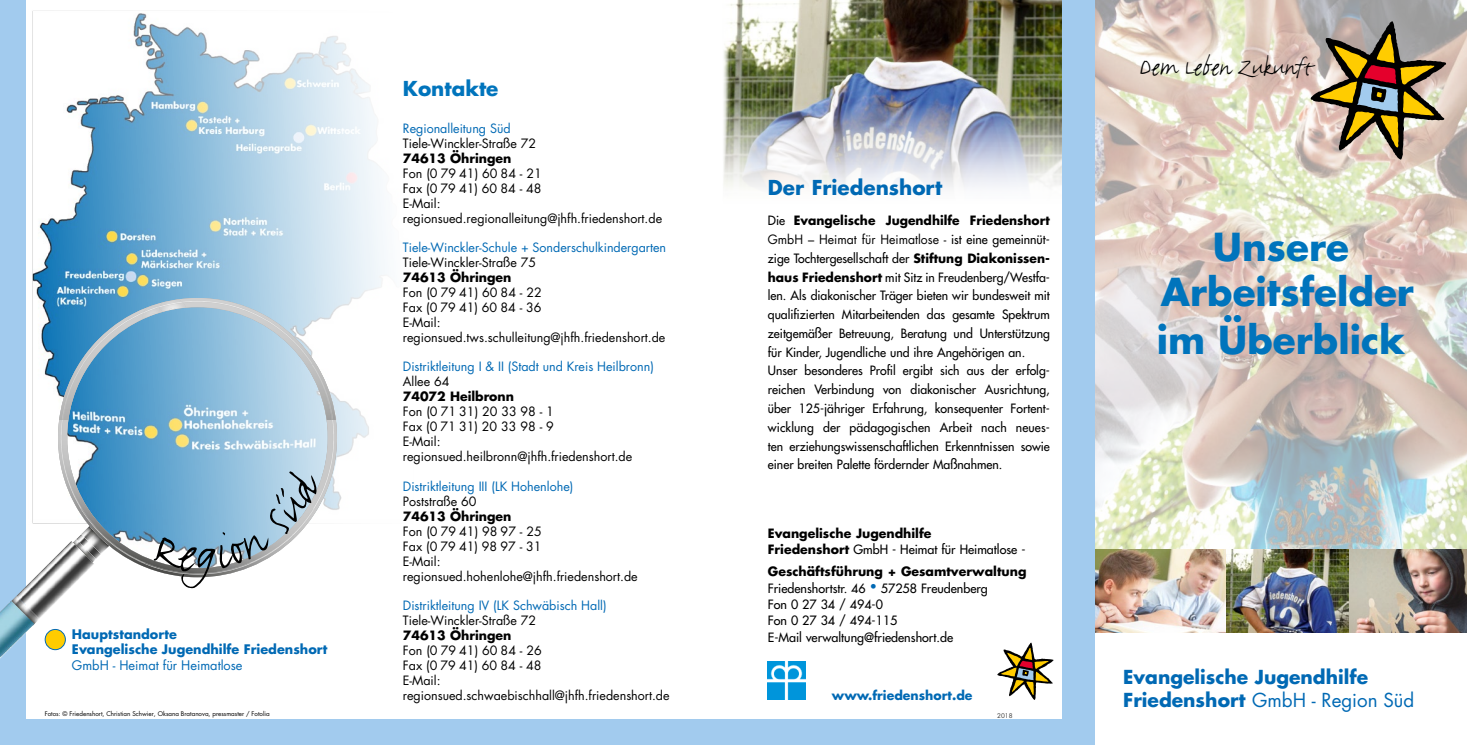
<style>
.page{position:relative;width:1467px;height:745px;background:#fff}
.page>*{position:absolute;margin:0;border:0;box-sizing:border-box;transform-origin:0 0}
.t1{font:700 37.5px/46.2px "Futura";color:#0074bc;text-align:center}
.t2{font:27.5px "FF Justlefthand";color:#000}
.t3{font:700 20px "Futura";color:#0069b4}
.t4{font:700 20px "Futura";color:#0074bc}
.t5{font:700 18.75px/22.5px "Futura";color:#0069b4}
.t6{font:700 12.88px/15.4px "Futura";color:#0069b4}
.t7{font:12.88px "Futura";color:#0069b4}
.t8{font:12.5px/18.8px "Futura";color:#000}
.t9{font:12.5px/15px "Futura";color:#000}
.t10{font:12.5px "Futura";color:#0069b4}
.t11{font:700 12.5px/16.2px "Futura";color:#000}
.t12{font:700 12.5px "Futura";color:#0069b4}
.t13{font:6.25px "Futura";color:#000}
.t14{font:6.25px "Futura";color:#3b3b3a}
.s1{font-weight:700}
.s2{font-style:inherit}
.s3{font-weight:400}
.s4{color:#0069b4}
</style>
<div class="page">
<img style="left:768px;top:661px;width:38px;height:38px">
<svg style="left:997px;top:642px;width:56px;height:57px"></svg>
<div style="left:0;top:719px;width:1095px;height:25px;background:#a2cbee"></div>
<img style="left:723px;top:0;width:340px;height:210px">
<img style="left:1095px;top:0;width:372px;height:549px">
<img style="left:1095px;top:549px;width:132px;height:83px">
<img style="left:1348px;top:549px;width:119px;height:83px">
<img style="left:1227px;top:549px;width:121px;height:83px">
<div style="left:0;top:0;width:25px;height:744px;background:#a2cbee"></div>
<img style="left:25px;top:10px;width:361px;height:530px">
<img style="left:17px;top:540px;width:51px;height:111px">
<img style="left:12px;top:595px;width:27px;height:30px">
<img style="left:0;top:600px;width:34px;height:58px">
<svg style="left:44px;top:284px;width:307px;height:306px"></svg>
<svg style="left:54px;top:284px;width:287px;height:306px"></svg>
<img style="left:336px;top:331px;width:2px;height:88px">
<img style="left:57px;top:419px;width:281px;height:158px">
<img style="left:62px;top:419px;width:271px;height:154px">
<img style="left:312px;top:419px;width:22px;height:91px">
<img style="left:61px;top:419px;width:22px;height:91px">
<img style="left:82px;top:507px;width:21px;height:29px">
<img style="left:103px;top:534px;width:42px;height:29px">
<img style="left:145px;top:562px;width:7px;height:12px">
<img style="left:162px;top:350px;width:16px;height:69px">
<img style="left:178px;top:298px;width:158px;height:121px">
<img style="left:59px;top:302px;width:103px;height:117px">
<img style="left:126px;top:300px;width:143px;height:20px">
<img style="left:266px;top:320px;width:28px;height:20px">
<img style="left:101px;top:320px;width:28px;height:20px">
<img style="left:292px;top:340px;width:20px;height:25px">
<img style="left:83px;top:340px;width:20px;height:25px">
<img style="left:160px;top:299px;width:22px;height:2px">
<img style="left:159px;top:302px;width:27px;height:5px">
<img style="left:160px;top:301px;width:23px;height:6px">
<img style="left:143px;top:306px;width:16px;height:1px">
<svg style="left:143px;top:307px;width:43px;height:12px"></svg>
<div style="left:1063px;top:0;width:32px;height:744px;background:#a2cbee"></div>
<svg style="left:1311px;top:21px;width:135px;height:138px;background:#a08e71"></svg>
<svg style="left:152px;top:465px;width:171px;height:123px"></svg>
<p class="t6" style="left:72px;top:625px;width:257px">Hauptstandorte<br>Evangelische Jugendhilfe Friedenshort</p>
<p class="t7" style="left:72px;top:655px;width:172px">GmbH - Heimat für Heimatlose</p>
<p class="t13" style="left:45px;top:708px;width:226px">Fotos: © Friedenshort, Christian Schwier, Oksana Bratanova, pressmaster / Fotolia</p>
<h3 class="t4" style="left:403px;top:75px;width:97px">Kontakte</h3>
<p class="t10" style="left:403px;top:119px;width:109px">Regionalleitung Süd</p>
<p class="t9" style="left:403px;top:135px;width:135px">Tiele-Winckler-Straße 72</p>
<p class="t11" style="left:403px;top:149px;width:110px">74613 Öhringen</p>
<p class="t9" style="left:403px;top:165px;width:261px">Fon (0 79 41) 60 84 - 21<br>Fax (0 79 41) 60 84 - 48<br>E-Mail: regionsued.regionalleitung@jhfh.friedenshort.de</p>
<p class="t10" style="left:403px;top:238px;width:265px">Tiele-Winckler-Schule + Sonderschulkindergarten</p>
<p class="t9" style="left:403px;top:254px;width:135px">Tiele-Winckler-Straße 75</p>
<p class="t11" style="left:403px;top:268px;width:110px">74613 Öhringen</p>
<p class="t9" style="left:403px;top:284px;width:264px">Fon (0 79 41) 60 84 - 22<br>Fax (0 79 41) 60 84 - 36<br>E-Mail: regionsued.tws.schulleitung@jhfh.friedenshort.de</p>
<p class="t10" style="left:403px;top:358px;width:253px">Distriktleitung I &amp; II (Stadt und Kreis Heilbronn)</p>
<p class="t9" style="left:403px;top:373px;width:48px">Allee 64</p>
<p class="t11" style="left:403px;top:388px;width:113px">74072 Heilbronn</p>
<p class="t9" style="left:403px;top:403px;width:231px">Fon (0 71 31) 20 33 98 - 1<br>Fax (0 71 31) 20 33 98 - 9<br>E-Mail: regionsued.heilbronn@jhfh.friedenshort.de</p>
<p class="t10" style="left:403px;top:477px;width:172px">Distriktleitung III (LK Hohenlohe)</p>
<p class="t9" style="left:403px;top:493px;width:75px">Poststraße 60</p>
<p class="t11" style="left:403px;top:507px;width:110px">74613 Öhringen</p>
<p class="t9" style="left:403px;top:523px;width:236px">Fon (0 79 41) 98 97 - 25<br>Fax (0 79 41) 98 97 - 31<br>E-Mail: regionsued.hohenlohe@jhfh.friedenshort.de</p>
<p class="t10" style="left:403px;top:596px;width:205px">Distriktleitung IV (LK Schwäbisch Hall)</p>
<p class="t9" style="left:403px;top:612px;width:135px">Tiele-Winckler-Straße 72</p>
<p class="t11" style="left:403px;top:626px;width:110px">74613 Öhringen</p>
<p class="t9" style="left:403px;top:642px;width:268px">Fon (0 79 41) 60 84 - 26<br>Fax (0 79 41) 60 84 - 48<br>E-Mail: regionsued.schwaebischhall@jhfh.friedenshort.de</p>
<h3 class="t3" style="left:768px;top:174px;width:176px">Der Friedenshort</h3>
<p class="t8" style="left:768px;top:211px;width:284px">Die <span class="s1">Evangelische Jugendhilfe Friedenshort </span><span class="s2">GmbH – Heimat für Heimatlose -</span> ist eine gemeinnüt&shy;zige Tochtergesellschaft der <span class="s1">Stiftung Diakonissen&shy;haus Friedenshort</span> mit Sitz in Freudenberg/Westfa&shy;len. Als diakonischer Träger bieten wir bundesweit mit qualifizierten Mitarbeitenden das gesamte Spektrum zeitgemäßer Betreuung, Beratung und Unterstützung für Kinder, Jugendliche und ihre Angehörigen an.<br>Unser besonderes Profil ergibt sich aus der erfolg&shy;reichen Verbindung von diakonischer Ausrichtung, über 125-jähriger Erfahrung, konsequenter Fortent&shy;wicklung der pädagogischen Arbeit nach neues&shy;ten erziehungswissenschaftlichen Erkenntnissen sowie einer breiten Palette fördernder Maßnahmen.</p>
<p class="t11" style="left:768px;top:524px;width:259px">Evangelische Jugendhilfe<br>Friedenshort <span class="s3">GmbH - Heimat für Heimatlose -</span></p>
<p class="t8" style="left:768px;top:563px;width:260px;line-height:16.2px"><span class="s1">Geschäftsführung + Gesamtverwaltung<br></span>Friedenshortstr. 46 <span class="s4">•</span> 57258 Freudenberg<br>Fon 0 27 34 / 494-0<br>Fon 0 27 34 / 494-115<br>E-Mail verwaltung@friedenshort.de</p>
<p class="t12" style="left:832px;top:686px;width:142px">www.friedenshort.de</p>
<p class="t14" style="left:997px;top:710px;width:17px">2018</p>
<h2 class="t2" style="left:1140px;top:49px;width:175px">Dem Leben Zukunft</h2>
<h1 class="t1" style="left:1157px;top:223px;width:258px">Unsere<br>Arbeitsfelder im Überblick</h1>
<h3 class="t5" style="left:1123px;top:665px;width:293px">Evangelische Jugendhilfe<br>Friedenshort <span class="s3">GmbH - Region Süd</span></h3>
</div>
